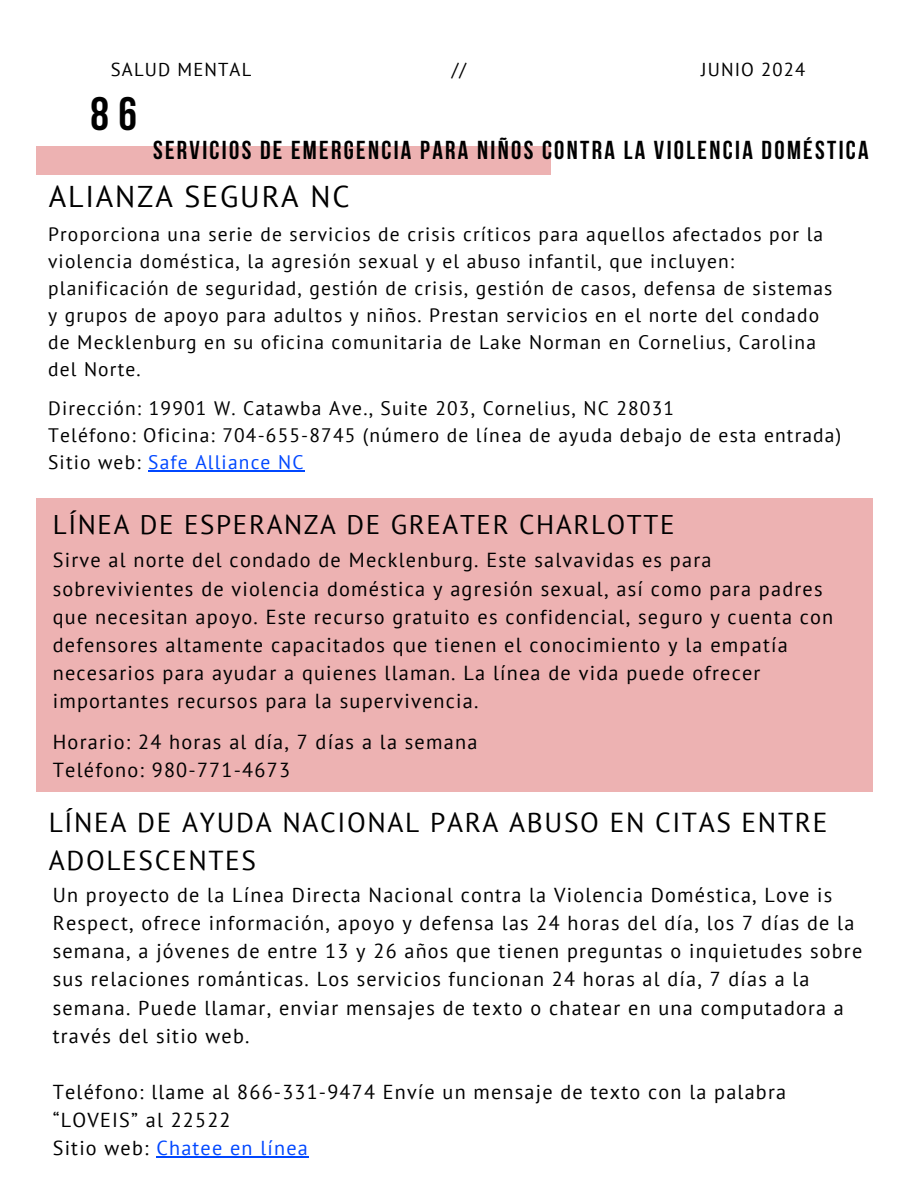
<style>
.page{position:relative;width:918px;height:1188px;background:#fff}
.page>*{position:absolute;margin:0;border:0;box-sizing:border-box;transform-origin:0 0}
.t1{font:700 46.65px "Bebas Neue";color:#000}
.t2{font:30px "PT Sans";letter-spacing:.06em;color:#000}
.t3{font:27.45px/38.2px "PT Sans";letter-spacing:.06em;color:#000}
.t4{font:27px "PT Sans";letter-spacing:.06em;color:#000}
.t5{font:700 25.8px "Bebas Neue";letter-spacing:.09em;color:#000}
.t6{font:20.25px/28.2px "PT Sans";letter-spacing:.06em;color:#000}
.t7{font:20.1px/28.2px "PT Sans";letter-spacing:.06em;color:#000}
.t8{font:20.1px "PT Sans";letter-spacing:.06em;color:#0047ff}
.t9{font:19.5px/27px "PT Sans";letter-spacing:.06em;color:#000}
.t10{font:18.6px "PT Sans";letter-spacing:.06em;color:#000}
.s1{color:#0047ff}
.s2{color:#000}
</style>
<div class="page">
<div style="left:36px;top:146px;width:515px;height:28px;background:#edb2b2"></div>
<hr style="left:148px;top:470px;width:157px;height:1px;background:#0047ff">
<div style="left:36px;top:499px;width:837px;height:293px;background:#edb2b2"></div>
<svg style="left:156px;top:1156px;width:13px;height:1px"></svg>
<hr style="left:169px;top:1156px;width:140px;height:1px;background:#0047ff">
<p class="t10" style="left:111px;top:57px;width:142px">SALUD MENTAL</p>
<p class="t10" style="left:452px;top:57px;width:16px">//</p>
<h1 class="t10" style="left:701px;top:57px;width:106px">JUNIO 2024</h1>
<h3 class="t1" style="left:91px;top:95px;width:48px">86</h3>
<p class="t5" style="left:153px;top:139px;width:717px">SERVICIOS DE EMERGENCIA PARA NIÑOS CONTRA LA VIOLENCIA DOMÉSTICA</p>
<h2 class="t2" style="left:49px;top:176px;width:302px">ALIANZA SEGURA NC</h2>
<p class="t9" style="left:48px;top:220px;width:786px">Proporciona una serie de servicios de crisis críticos para aquellos afectados por la violencia doméstica, la agresión sexual y el abuso infantil, que incluyen: planificación de seguridad, gestión de crisis, gestión de casos, defensa de sistemas y grupos de apoyo para adultos y niños. Prestan servicios en el norte del condado de Mecklenburg en su oficina comunitaria de Lake Norman en Cornelius, Carolina del Norte.</p>
<h3 class="t9" style="left:48px;top:394px;width:628px">Dirección: 19901 W. Catawba Ave., Suite 203, Cornelius, NC 28031</h3>
<p class="t9" style="left:48px;top:421px;width:795px">Teléfono: Oficina: 704-655-8745 (número de línea de ayuda debajo de esta entrada)<br>Sitio web: <span class="s1">Safe Alliance NC</span></p>
<p class="t4" style="left:53px;top:506px;width:623px">LÍNEA DE ESPERANZA DE GREATER CHARLOTTE</p>
<h1 class="t6" style="left:53px;top:546px;width:782px">Sirve al norte del condado de Mecklenburg. Este salvavidas es para sobrevivientes de violencia doméstica y agresión sexual, así como para padres que necesitan apoyo. Este recurso gratuito es confidencial, seguro y cuenta con defensores altamente capacitados que tienen el conocimiento y la empatía necesarios para ayudar a quienes llaman. La línea de vida puede ofrecer importantes recursos para la supervivencia.</h1>
<p class="t6" style="left:53px;top:727px;width:426px">Horario: 24 horas al día, 7 días a la semana</p>
<p class="t6" style="left:53px;top:755px;width:239px">Teléfono: 980-771-4673</p>
<p class="t3" style="left:49px;top:802px;width:780px">LÍNEA DE AYUDA NACIONAL PARA ABUSO EN CITAS ENTRE<br>ADOLESCENTES</p>
<p class="t7" style="left:53px;top:880px;width:811px">Un proyecto de la Línea Directa Nacional contra la Violencia Doméstica, Love is Respect, ofrece información, apoyo y defensa las 24 horas del día, los 7 días de la semana, a jóvenes de entre 13 y 26 años que tienen preguntas o inquietudes sobre sus relaciones románticas. Los servicios funcionan 24 horas al día, 7 días a la semana. Puede llamar, enviar mensajes de texto o chatear en una computadora a través del sitio web.</p>
<h1 class="t7" style="left:53px;top:1077px;width:735px">Teléfono: llame al 866-331-9474 Envíe un mensaje de texto con la palabra “LOVEIS” al 22522</h1>
<p class="t8" style="left:53px;top:1135px;width:257px"><span class="s2">Sitio web:</span> Chatee en línea</p>
</div>
